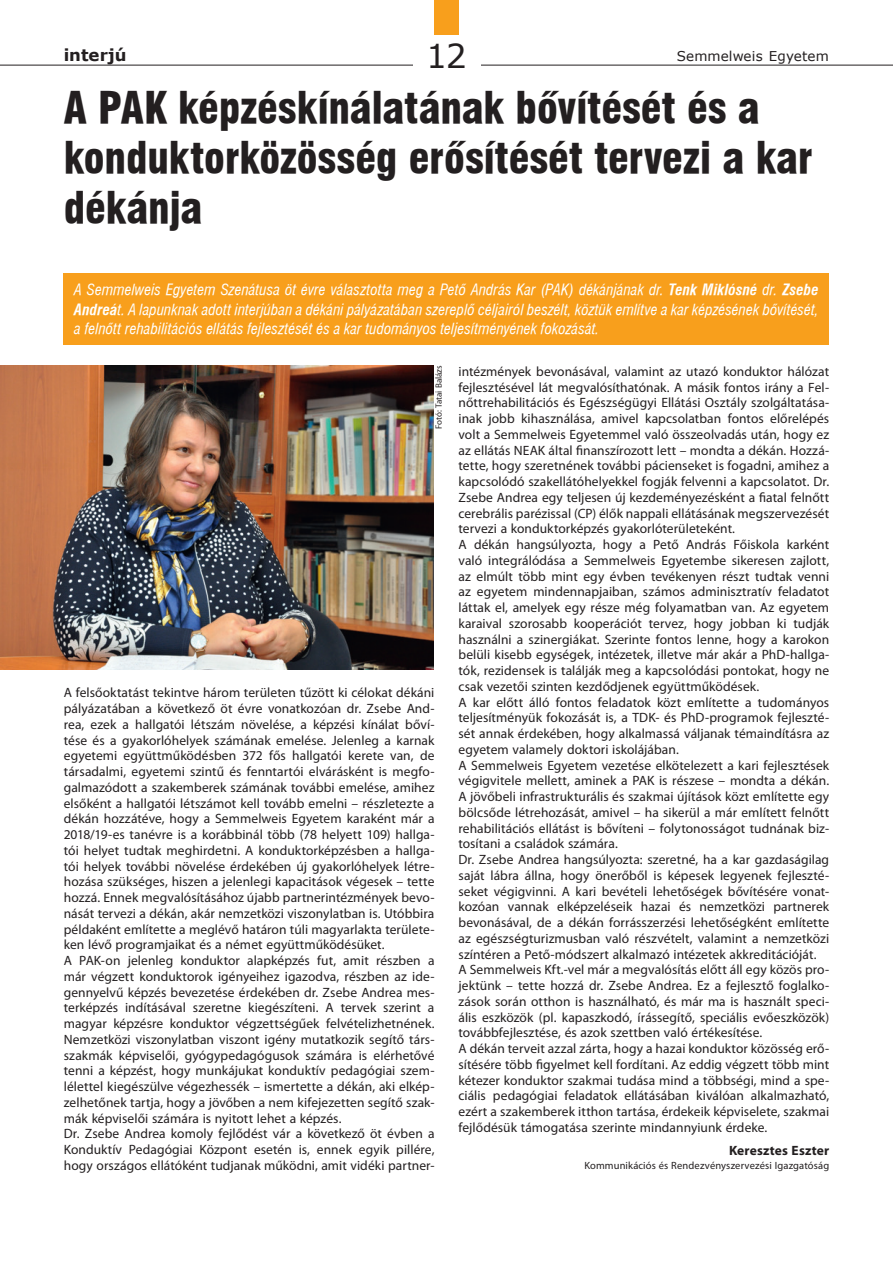
<style>
.page{position:relative;width:893px;height:1263px;background:#fff}
.page>*{position:absolute;margin:0;border:0;box-sizing:border-box;transform-origin:0 0}
.C1{font:42px/50.4px "Swiss 721 Blk Cn PFL";color:#231f20}
.t1{font:33px "Verdana";color:#231f20}
.t2{font:700 16.5px "Verdana";color:#231f20}
.Lead{font:italic 15px/19.5px "Swiss 721 Cn PFL";letter-spacing:.005em;color:#fff;text-align:justify}
.t3{font:13.5px/15.8px "Myriad Pro";letter-spacing:.005em;color:#231f20;text-align:justify}
.t4{font:13.5px "Verdana";letter-spacing:.01em;color:#231f20}
.t5{font:700 13.5px "Myriad Pro";letter-spacing:.015em;color:#231f20}
.marketing{font:10.5px "Myriad Pro";letter-spacing:.01em;color:#231f20}
.Foto{font:9px "Myriad PFL";letter-spacing:.025em;color:#231f20}
.s1{font-weight:700}
</style>
<div class="page">
<hr style="left:0;top:65px;width:893px;height:1px;background:#231f20">
<div style="left:413px;top:32px;width:67px;height:45px;background:#fff"></div>
<div style="left:434px;top:0;width:24px;height:34px;background:#f89f1c"></div>
<div style="left:64px;top:273px;width:765px;height:72px;background:#f89f1c"></div>
<img style="left:0;top:365px;width:434px;height:305px">
<p class="t2" style="left:64px;top:43px;width:64px">interjú</p>
<h2 class="t1" style="left:426px;top:33px;width:42px">12</h2>
<p class="t4" style="left:677px;top:46px;width:154px">Semmelweis Egyetem</p>
<p class="C1" style="left:64px;top:82px;width:750px">A PAK képzéskínálatának bővítését és a konduktorközösség erősítését tervezi a kar dékánja</p>
<p class="Lead" style="left:74px;top:280px;width:746px">A Semmelweis Egyetem Szenátusa öt évre választotta meg a Pető András Kar (PAK) dékánjának dr. <span class="s1">Tenk Miklósné</span> dr. <span class="s1">Zsebe Andreá</span>t. A lapunknak adott interjúban a dékáni pályázatában szereplő céljairól beszélt, köztük említve a kar képzésének bővítését, a felnőtt rehabilitációs ellátás fejlesztését és a kar tudományos teljesítményének fokozását.</p>
<p class="Foto" style="left:434px;top:429px;width:65px;rotate:-90deg">Fotó: Tatai Balázs</p>
<p class="t3" style="left:64px;top:685px;width:372px">A felsőoktatást tekintve három területen tűzött ki célokat dékáni pályázatában a következő öt évre vonatkozóan dr. Zsebe And&shy;rea, ezek a hallgatói létszám növelése, a képzési kínálat bőví&shy;tése és a gyakorlóhelyek számának emelése. Jelenleg a karnak egyetemi együttműködésben 372 fős hallgatói kerete van, de társadalmi, egyetemi szintű és fenntartói elvárásként is megfo&shy;galmazódott a szakemberek számának további emelése, amihez elsőként a hallgatói létszámot kell tovább emelni – részletezte a dékán hozzátéve, hogy a Semmelweis Egyetem karaként már a 2018/19-es tanévre is a korábbinál több (78 helyett 109) hallga&shy;tói helyet tudtak meghirdetni. A konduktorképzésben a hallga&shy;tói helyek további növelése érdekében új gyakorlóhelyek létre&shy;hozása szükséges, hiszen a jelenlegi kapacitások végesek – tette hozzá. Ennek megvalósításához újabb partnerintézmények bevo&shy;nását tervezi a dékán, akár nemzetközi viszonylatban is. Utóbbira példaként említette a meglévő határon túli magyarlakta területe&shy;ken lévő programjaikat és a német együttműködésüket.</p>
<p class="t3" style="left:64px;top:952px;width:372px">A PAK-on jelenleg konduktor alapképzés fut, amit részben a már végzett konduktorok igényeihez igazodva, részben az ide&shy;gennyelvű képzés bevezetése érdekében dr. Zsebe Andrea mes&shy;terképzés indításával szeretne kiegészíteni. A tervek szerint a magyar képzésre konduktor végzettségűek felvételizhetnének.<br>Nemzetközi viszonylatban viszont igény mutatkozik segítő társ&shy;szakmák képviselői, gyógypedagógusok számára is elérhetővé tenni a képzést, hogy munkájukat konduktív pedagógiai szem&shy;lélettel kiegészülve végezhessék – ismertette a dékán, aki elkép&shy;zelhetőnek tartja, hogy a jövőben a nem kifejezetten segítő szak&shy;mák képviselői számára is nyitott lehet a képzés.</p>
<p class="t3" style="left:64px;top:1126px;width:372px">Dr. Zsebe Andrea komoly fejlődést vár a következő öt évben a Konduktív Pedagógiai Központ esetén is, ennek egyik pillére, hogy országos ellátóként tudjanak működni, amit vidéki partner-</p>
<p class="t3" style="left:458px;top:363px;width:372px">intézmények bevonásával, valamint az utazó konduktor hálózat fejlesztésével lát megvalósíthatónak. A másik fontos irány a Fel&shy;nőttrehabilitációs és Egészségügyi Ellátási Osztály szolgáltatása&shy;inak jobb kihasználása, amivel kapcsolatban fontos előrelépés volt a Semmelweis Egyetemmel való összeolvadás után, hogy ez az ellátás NEAK által finanszírozott lett – mondta a dékán. Hozzá&shy;tette, hogy szeretnének további pácienseket is fogadni, amihez a kapcsolódó szakellátóhelyekkel fogják felvenni a kapcsolatot. Dr.<br>Zsebe Andrea egy teljesen új kezdeményezésként a fiatal felnőtt cerebrális parézissal (CP) élők nappali ellátásának megszervezését tervezi a konduktorképzés gyakorlóterületeként.</p>
<p class="t3" style="left:458px;top:536px;width:372px">A dékán hangsúlyozta, hogy a Pető András Főiskola karként való integrálódása a Semmelweis Egyetembe sikeresen zajlott, az elmúlt több mint egy évben tevékenyen részt tudtak venni az egyetem mindennapjaiban, számos adminisztratív feladatot láttak el, amelyek egy része még folyamatban van. Az egyetem karaival szorosabb kooperációt tervez, hogy jobban ki tudják használni a szinergiákat. Szerinte fontos lenne, hogy a karokon belüli kisebb egységek, intézetek, illetve már akár a PhD-hallga&shy;tók, rezidensek is találják meg a kapcsolódási pontokat, hogy ne csak vezetői szinten kezdődjenek együttműködések.</p>
<p class="t3" style="left:458px;top:694px;width:372px">A kar előtt álló fontos feladatok közt említette a tudományos teljesítményük fokozását is, a TDK- és PhD-programok fejleszté&shy;sét annak érdekében, hogy alkalmassá váljanak témaindításra az egyetem valamely doktori iskolájában.</p>
<p class="t3" style="left:458px;top:757px;width:372px">A Semmelweis Egyetem vezetése elkötelezett a kari fejlesztések végigvitele mellett, aminek a PAK is részese – mondta a dékán.<br>A jövőbeli infrastrukturális és szakmai újítások közt említette egy bölcsőde létrehozását, amivel – ha sikerül a már említett felnőtt rehabilitációs ellátást is bővíteni – folytonosságot tudnának biz&shy;tosítani a családok számára.</p>
<p class="t3" style="left:458px;top:851px;width:372px">Dr. Zsebe Andrea hangsúlyozta: szeretné, ha a kar gazdaságilag saját lábra állna, hogy önerőből is képesek legyenek fejleszté&shy;seket végigvinni. A kari bevételi lehetőségek bővítésére vonat&shy;kozóan vannak elképzeléseik hazai és nemzetközi partnerek bevonásával, de a dékán forrásszerzési lehetőségként említette az egészségturizmusban való részvételt, valamint a nemzetközi színtéren a Pető-módszert alkalmazó intézetek akkreditációját.</p>
<p class="t3" style="left:458px;top:962px;width:372px">A Semmelweis Kft.-vel már a megvalósítás előtt áll egy közös pro&shy;jektünk – tette hozzá dr. Zsebe Andrea. Ez a fejlesztő foglalko&shy;zások során otthon is használható, és már ma is használt speci&shy;ális eszközök (pl. kapaszkodó, írássegítő, speciális evőeszközök) továbbfejlesztése, és azok szettben való értékesítése.</p>
<p class="t3" style="left:458px;top:1040px;width:372px">A dékán terveit azzal zárta, hogy a hazai konduktor közösség erő&shy;sítésére több figyelmet kell fordítani. Az eddig végzett több mint kétezer konduktor szakmai tudása mind a többségi, mind a spe&shy;ciális pedagógiai feladatok ellátásában kiválóan alkalmazható, ezért a szakemberek itthon tartása, érdekeik képviselete, szakmai fejlődésük támogatása szerinte mindannyiunk érdeke.</p>
<p class="t5" style="left:729px;top:1142px;width:102px">Keresztes Eszter</p>
<p class="marketing" style="left:584px;top:1159px;width:246px">Kommunikációs és Rendezvényszervezési Igazgatóság</p>
</div>
